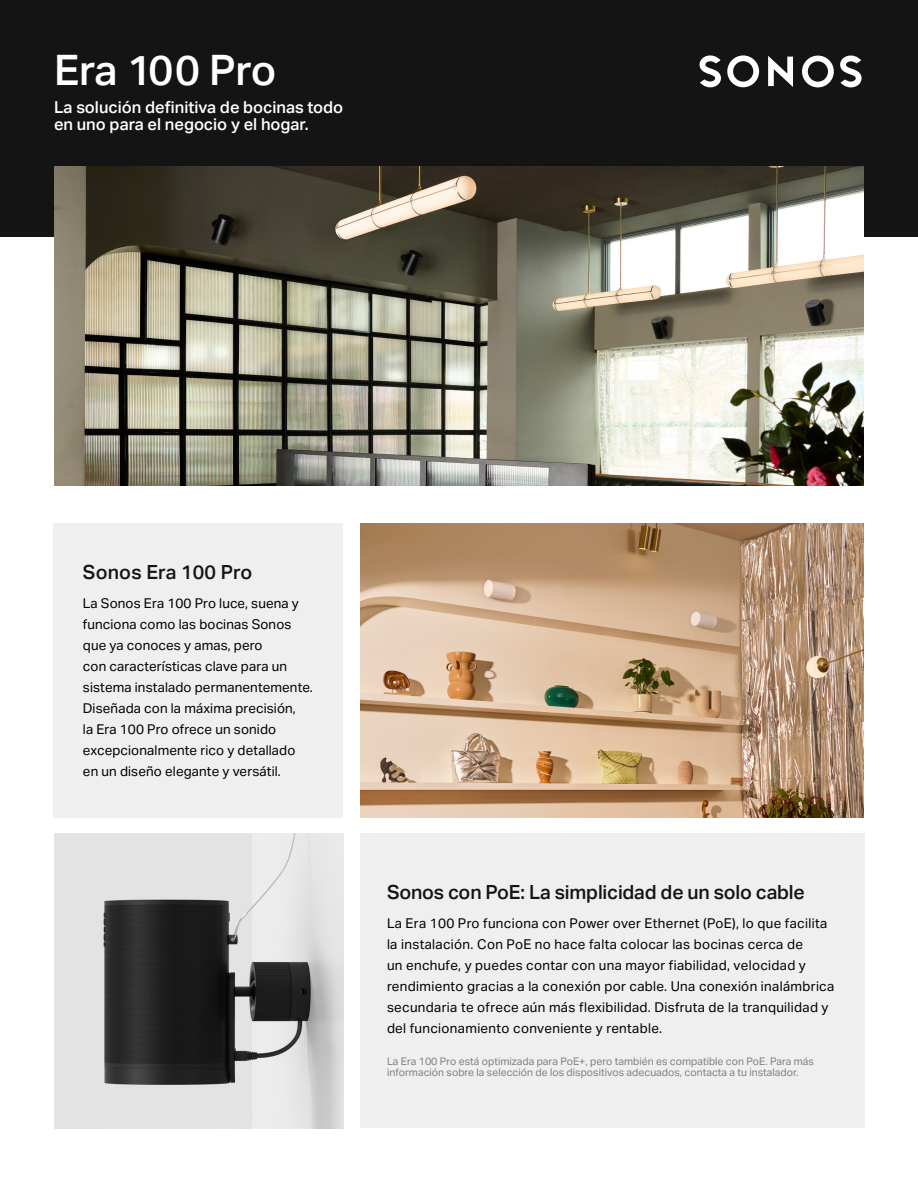
<style>
.page{position:relative;width:918px;height:1188px;background:#fff}
.page>*{position:absolute;margin:0;border:0;box-sizing:border-box;transform-origin:0 0}
.t1{font:500 42px "Aktiv Grotesk";letter-spacing:-.015em;color:#fff}
.t2{font:500 19.5px "Aktiv Grotesk";letter-spacing:-.01em;color:#141414}
.t3{font:500 19.5px "Aktiv Grotesk";letter-spacing:.01em;color:#141414}
.t4{font:500 16.5px/16.5px "Aktiv Grotesk";color:#fff}
.t5{font:13.5px/21px "Aktiv Grotesk";letter-spacing:.02em;color:#000}
.t6{font:10.5px/11.2px "Aktiv Grotesk";color:#808080}
</style>
<div class="page">
<div style="left:54px;top:523px;width:289px;height:295px;background:#efefef"></div>
<img style="left:54px;top:833px;width:289px;height:295px">
<img style="left:360px;top:523px;width:504px;height:295px">
<div style="left:0;top:0;width:918px;height:237px;background:#141414"></div>
<svg style="left:768px;top:56px;width:25px;height:31px"></svg>
<svg style="left:727px;top:55px;width:32px;height:32px"></svg>
<svg style="left:700px;top:55px;width:21px;height:32px"></svg>
<svg style="left:802px;top:56px;width:32px;height:31px"></svg>
<svg style="left:840px;top:56px;width:22px;height:31px"></svg>
<div style="left:360px;top:833px;width:504px;height:295px;background:#efefef"></div>
<img style="left:54px;top:167px;width:810px;height:319px">
<h1 class="t1" style="left:54px;top:46px;width:224px">Era 100 Pro</h1>
<p class="t4" style="left:54px;top:100px;width:291px">La solución definitiva de bocinas todo en uno para el negocio y el hogar.</p>
<h2 class="t3" style="left:83px;top:561px;width:171px">Sonos Era 100 Pro</h2>
<p class="t5" style="left:83px;top:592px;width:232px">La Sonos Era 100 Pro luce, suena y funciona como las bocinas Sonos que ya conoces y amas, pero<br>con características clave para un sistema instalado permanentemente.<br>Diseñada con la máxima precisión,<br>la Era 100 Pro ofrece un sonido excepcionalmente rico y detallado en un diseño elegante y versátil.</p>
<h2 class="t2" style="left:387px;top:881px;width:419px">Sonos con PoE: La simplicidad de un solo cable</h2>
<p class="t5" style="left:387px;top:913px;width:449px">La Era 100 Pro funciona con Power over Ethernet (PoE), lo que facilita la instalación. Con PoE no hace falta colocar las bocinas cerca de<br>un enchufe, y puedes contar con una mayor fiabilidad, velocidad y rendimiento gracias a la conexión por cable. Una conexión inalámbrica secundaria te ofrece aún más flexibilidad. Disfruta de la tranquilidad y del funcionamiento conveniente y rentable.</p>
<p class="t6" style="left:387px;top:1056px;width:428px">La Era 100 Pro está optimizada para PoE+, pero también es compatible con PoE. Para más información sobre la selección de los dispositivos adecuados, contacta a tu instalador.</p>
</div>
